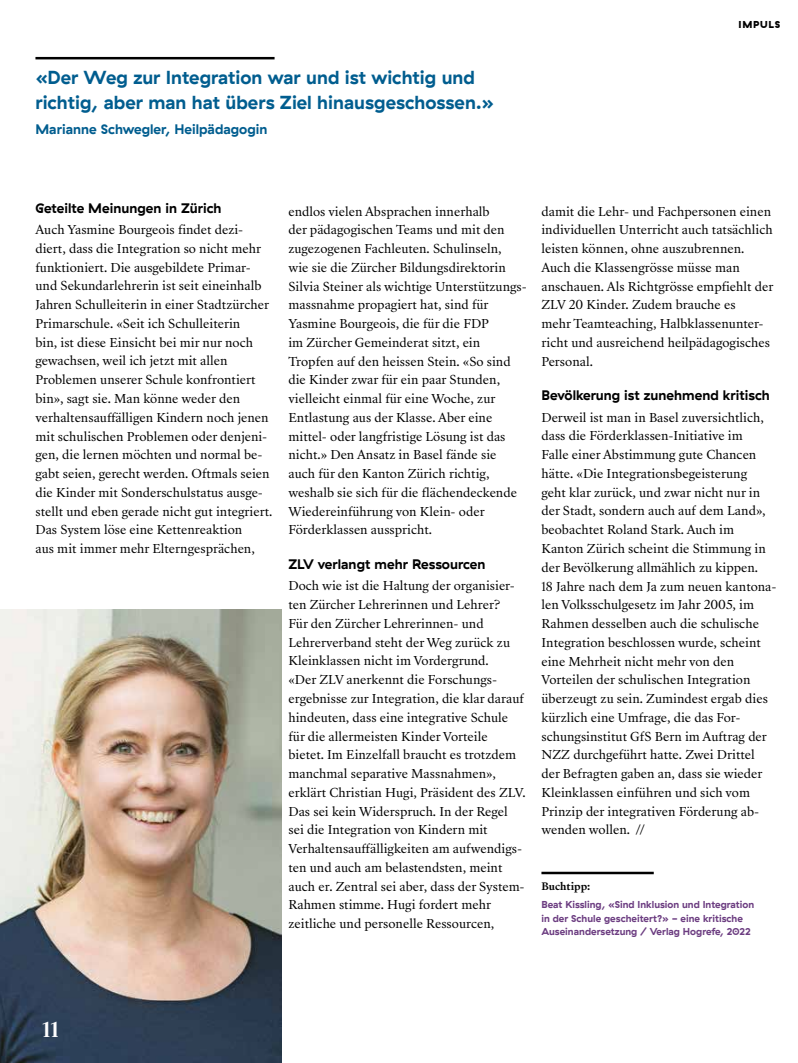
<style>
.page{position:relative;width:798px;height:1063px;background:#fff}
.page>*{position:absolute;margin:0;border:0;box-sizing:border-box;transform-origin:0 0}
.t1{font:700 20px "Sang Bleu Kingdom";color:#fff}
.t2{font:700 18.75px/25px "GT Haptik";color:#005d8f}
.t3{font:700 13.75px "GT Haptik";color:#000}
.t4{font:700 13.75px "GT Haptik";color:#005d8f}
.t5{font:11.88px/18.8px "Sang Bleu Republic";color:#000}
.t6{font:700 10px/13.8px "GT Haptik";color:#6c3d81}
.t7{font:700 10px "Sang Bleu Republic";color:#000}
.t8{font:900 10px "GT Haptik";letter-spacing:.07em;color:#000}
</style>
<div class="page">
<hr style="left:35px;top:57px;width:239px;height:2px;background:#000">
<hr style="left:541px;top:872px;width:112px;height:2px;background:#000">
<img style="left:0;top:609px;width:281px;height:454px">
<h2 class="t2" style="left:35px;top:65px;width:460px">«Der Weg zur Integration war und ist wichtig und richtig, aber man hat übers Ziel hinausgeschossen.»</h2>
<p class="t4" style="left:35px;top:121px;width:233px">Marianne Schwegler, Heilpädagogin</p>
<p class="t8" style="left:738px;top:18px;width:43px">IMPULS</p>
<p class="t3" style="left:35px;top:200px;width:188px">Geteilte Meinungen in Zürich</p>
<p class="t5" style="left:35px;top:221px;width:238px">Auch Yasmine Bourgeois findet dezi&shy;diert, dass die Integration so nicht mehr funktioniert. Die ausgebildete Primar&shy;und Sekundarlehrerin ist seit eineinhalb Jahren Schulleiterin in einer Stadtzürcher Primarschule. «Seit ich Schulleiterin<br>bin, ist diese Einsicht bei mir nur noch gewachsen, weil ich jetzt mit allen Problemen unserer Schule konfrontiert bin», sagt sie. Man könne weder den verhaltensauffälligen Kindern noch jenen mit schulischen Problemen oder denjeni&shy;gen, die lernen möchten und normal be&shy;gabt seien, gerecht werden. Oftmals seien die Kinder mit Sonderschulstatus ausge&shy;stellt und eben gerade nicht gut integriert.<br>Das System löse eine Kettenreaktion<br>aus mit immer mehr Elterngesprächen,</p>
<p class="t5" style="left:288px;top:202px;width:240px">endlos vielen Absprachen innerhalb<br>der pädagogischen Teams und mit den zugezogenen Fachleuten. Schulinseln,<br>wie sie die Zürcher Bildungsdirektorin Silvia Steiner als wichtige Unterstützungs&shy;massnahme propagiert hat, sind für Yasmine Bourgeois, die für die FDP<br>im Zürcher Gemeinderat sitzt, ein Tropfen auf den heissen Stein. «So sind die Kinder zwar für ein paar Stunden, vielleicht einmal für eine Woche, zur Entlastung aus der Klasse. Aber eine mittel- oder langfristige Lösung ist das nicht.» Den Ansatz in Basel fände sie<br>auch für den Kanton Zürich richtig, weshalb sie sich für die flächendeckende Wiedereinführung von Klein- oder Förderklassen ausspricht.</p>
<p class="t3" style="left:288px;top:556px;width:198px">ZLV verlangt mehr Ressourcen</p>
<p class="t5" style="left:288px;top:577px;width:239px">Doch wie ist die Haltung der organisier&shy;ten Zürcher Lehrerinnen und Lehrer?<br>Für den Zürcher Lehrerinnen- und Lehrerverband steht der Weg zurück zu Kleinklassen nicht im Vordergrund.<br>«Der ZLV anerkennt die Forschungs&shy;ergebnisse zur Integration, die klar darauf hindeuten, dass eine integrative Schule für die allermeisten Kinder Vorteile bietet. Im Einzelfall braucht es trotzdem manchmal separative Massnahmen», erklärt Christian Hugi, Präsident des ZLV.<br>Das sei kein Widerspruch. In der Regel sei die Integration von Kindern mit Verhaltensauffälligkeiten am aufwendigs&shy;ten und auch am belastendsten, meint auch er. Zentral sei aber, dass der System-Rahmen stimme. Hugi fordert mehr zeitliche und personelle Ressourcen,</p>
<p class="t5" style="left:541px;top:202px;width:233px">damit die Lehr- und Fachpersonen einen individuellen Unterricht auch tatsächlich leisten können, ohne auszubrennen.<br>Auch die Klassengrösse müsse man anschauen. Als Richtgrösse empfiehlt der ZLV 20 Kinder. Zudem brauche es<br>mehr Teamteaching, Halbklassenunter&shy;richt und ausreichend heilpädagogisches Personal.</p>
<p class="t3" style="left:541px;top:387px;width:230px">Bevölkerung ist zunehmend kritisch</p>
<p class="t5" style="left:541px;top:408px;width:236px">Derweil ist man in Basel zuversichtlich, dass die Förderklassen-Initiative im<br>Falle einer Abstimmung gute Chancen hätte. «Die Integrationsbegeisterung<br>geht klar zurück, und zwar nicht nur in der Stadt, sondern auch auf dem Land», beobachtet Roland Stark. Auch im Kanton Zürich scheint die Stimmung in der Bevölkerung allmählich zu kippen.<br>18 Jahre nach dem Ja zum neuen kantona&shy;len Volksschulgesetz im Jahr 2005, im Rahmen desselben auch die schulische Integration beschlossen wurde, scheint eine Mehrheit nicht mehr von den Vorteilen der schulischen Integration überzeugt zu sein. Zumindest ergab dies kürzlich eine Umfrage, die das For&shy;schungsinstitut GfS Bern im Auftrag der NZZ durchgeführt hatte. Zwei Drittel<br>der Befragten gaben an, dass sie wieder Kleinklassen einführen und sich vom Prinzip der integrativen Förderung ab&shy;wenden wollen. //</p>
<p class="t7" style="left:541px;top:880px;width:50px">Buchtipp:</p>
<p class="t6" style="left:541px;top:897px;width:214px">Beat Kissling, «Sind Inklusion und Integration in der Schule gescheitert?» - eine kritische<br>Auseinandersetzung / Verlag Hogrefe, 2022</p>
<h1 class="t1" style="left:43px;top:1015px;width:18px">11</h1>
</div>
